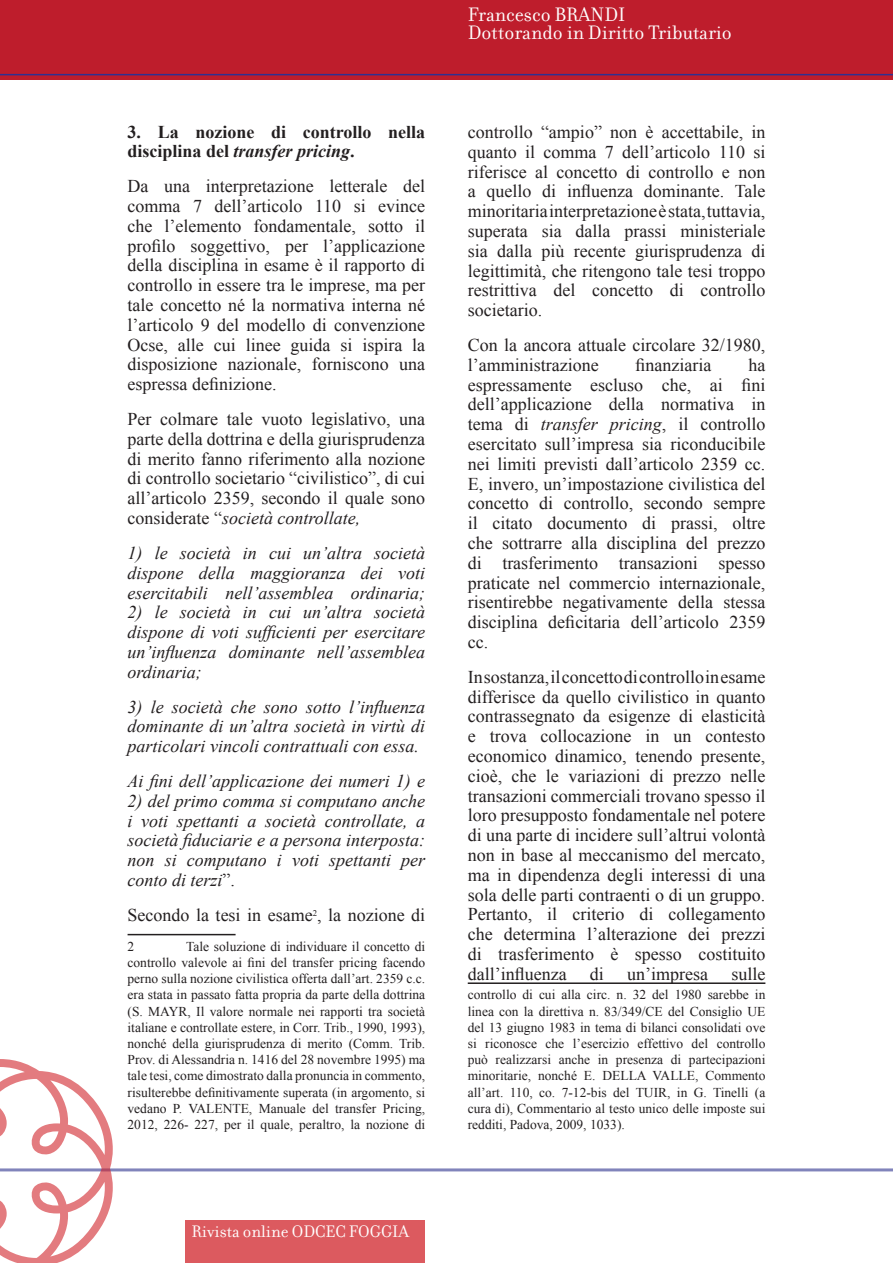
<style>
.page{position:relative;width:893px;height:1263px;background:#fff}
.page>*{position:absolute;margin:0;border:0;box-sizing:border-box;transform-origin:0 0}
.Default{font:21px "Filosofia";color:#fff}
.Normale{font:18px/19.8px "Times New Roman";color:#231f20;text-align:justify}
.Normale-2{font:italic 18px/19.8px "Times New Roman";color:#231f20;text-align:justify}
.Normale-3{font:700 18px/19.8px "Times New Roman";color:#231f20}
.t1{font:18px "Filosofia";color:#fff}
.t2{font:13.5px/16.2px "Times New Roman";color:#231f20;text-align:justify}
.s1{font-style:italic}
.s2{font-style:normal}
</style>
<div class="page">
<div style="left:0;top:0;width:893px;height:79px;background:#be1d2c"></div>
<hr style="left:0;top:74px;width:893px;height:1px;background:#2e3092">
<hr style="left:128px;top:934px;width:108px;height:1px;background:#231f20">
<hr style="left:468px;top:982px;width:297px;height:2px;background:#231f20">
<hr style="left:0;top:1168px;width:893px;height:3px;background:#2e328e">
<svg style="left:0;top:1059px;width:113px;height:204px"></svg>
<div style="left:185px;top:1220px;width:240px;height:43px;background:#dc5a5f"></div>
<p class="Normale-3" style="left:128px;top:121px;width:299px">3. La nozione di controllo nella disciplina del <span class="s1">transfer pricing</span>.</p>
<p class="Normale" style="left:128px;top:176px;width:299px">Da una interpretazione letterale del comma 7 dell’articolo 110 si evince che l’elemento fondamentale, sotto il profilo soggettivo, per l’applicazione della disciplina in esame è il rapporto di controllo in essere tra le imprese, ma per tale concetto né la normativa interna né l’articolo 9 del modello di convenzione Ocse, alle cui linee guida si ispira la disposizione nazionale, forniscono una espressa definizione.</p>
<p class="Normale" style="left:128px;top:409px;width:299px">Per colmare tale vuoto legislativo, una parte della dottrina e della giurisprudenza di merito fanno riferimento alla nozione di controllo societario “civilistico”, di cui all’articolo 2359, secondo il quale sono considerate “<span class="s1">società controllate,</span></p>
<p class="Normale-2" style="left:128px;top:542px;width:299px">1) le società in cui un’altra società dispone della maggioranza dei voti esercitabili nell’assemblea ordinaria;</p>
<p class="Normale-2" style="left:128px;top:602px;width:299px">2) le società in cui un’altra società dispone di voti sufficienti per esercitare un’influenza dominante nell’assemblea ordinaria;</p>
<p class="Normale-2" style="left:128px;top:696px;width:299px">3) le società che sono sotto l’influenza dominante di un’altra società in virtù di particolari vincoli contrattuali con essa.</p>
<p class="Normale-2" style="left:128px;top:770px;width:299px">Ai fini dell’applicazione dei numeri 1) e</p>
<p class="Normale-2" style="left:128px;top:790px;width:299px">2) del primo comma si computano anche i voti spettanti a società controllate, a società fiduciarie e a persona interposta: non si computano i voti spettanti per conto di terzi<span class="s2">”.</span></p>
<p class="Normale" style="left:128px;top:904px;width:299px">Secondo la tesi in esame<sup>2</sup>, la nozione di</p>
<p class="t2" style="left:128px;top:938px;width:8px">2</p>
<p class="t2" style="left:128px;top:938px;width:299px;text-indent:59px">Tale soluzione di individuare il concetto di controllo valevole ai fini del transfer pricing facendo perno sulla nozione civilistica offerta dall’art. 2359 c.c. era stata in passato fatta propria da parte della dottrina (S. MAYR, Il valore normale nei rapporti tra società italiane e controllate estere, in Corr. Trib., 1990, 1993), nonché della giurisprudenza di merito (Comm. Trib.<br>Prov. di Alessandria n. 1416 del 28 novembre 1995) ma tale tesi, come dimostrato dalla pronuncia in commento, risulterebbe definitivamente superata (in argomento, si vedano P. VALENTE, Manuale del transfer Pricing, 2012, 226- 227, per il quale, peraltro, la nozione di</p>
<p class="t1" style="left:192px;top:1222px;width:219px">Rivista online ODCEC FOGGIA</p>
<p class="Default" style="left:468px;top:3px;width:159px">Francesco BRANDI</p>
<p class="Default" style="left:468px;top:21px;width:266px">Dottorando in Diritto Tributario</p>
<p class="Normale" style="left:468px;top:122px;width:299px">controllo “ampio” non è accettabile, in quanto il comma 7 dell’articolo 110 si riferisce al concetto di controllo e non a quello di influenza dominante. Tale minoritaria interpretazione è stata, tuttavia, superata sia dalla prassi ministeriale sia dalla più recente giurisprudenza di legittimità, che ritengono tale tesi troppo restrittiva del concetto di controllo societario.</p>
<p class="Normale" style="left:468px;top:335px;width:299px">Con la ancora attuale circolare 32/1980, l’amministrazione</p>
<p class="Normale" style="left:468px;top:355px;width:299px;text-indent:281px">ha espressamente escluso che, ai fini dell’applicazione della normativa in tema di <span class="s1">transfer pricing</span>, il controllo esercitato sull’impresa sia riconducibile nei limiti previsti dall’articolo 2359 cc.<br>E, invero, un’impostazione civilistica del concetto di controllo, secondo sempre il citato documento di prassi, oltre che sottrarre alla disciplina del prezzo di trasferimento transazioni spesso praticate nel commercio internazionale, risentirebbe negativamente della stessa disciplina deficitaria dell’articolo 2359 cc.</p>
<p class="Normale" style="left:468px;top:667px;width:299px">In sostanza, il concetto di controllo in esame differisce da quello civilistico in quanto contrassegnato da esigenze di elasticità e trova collocazione in un contesto economico dinamico, tenendo presente, cioè, che le variazioni di prezzo nelle transazioni commerciali trovano spesso il loro presupposto fondamentale nel potere di una parte di incidere sull’altrui volontà non in base al meccanismo del mercato, ma in dipendenza degli interessi di una sola delle parti contraenti o di un gruppo.<br>Pertanto, il criterio di collegamento che determina l’alterazione dei prezzi di trasferimento è spesso costituito dall’influenza</p>
<p class="Normale" style="left:636px;top:355px;width:77px">finanziaria</p>
<p class="Normale" style="left:590px;top:964px;width:16px">di</p>
<p class="Normale" style="left:627px;top:964px;width:82px">un’impresa</p>
<p class="Normale" style="left:731px;top:964px;width:36px">sulle</p>
<p class="t2" style="left:468px;top:986px;width:299px">controllo di cui alla circ. n. 32 del 1980 sarebbe in linea con la direttiva n. 83/349/CE del Consiglio UE del 13 giugno 1983 in tema di bilanci consolidati ove si riconosce che l’esercizio effettivo del controllo può realizzarsi anche in presenza di partecipazioni minoritarie, nonché E. DELLA VALLE, Commento all’art. 110, co. 7-12-bis del TUIR, in G. Tinelli (a cura di), Commentario al testo unico delle imposte sui redditi, Padova, 2009, 1033).</p>
</div>
